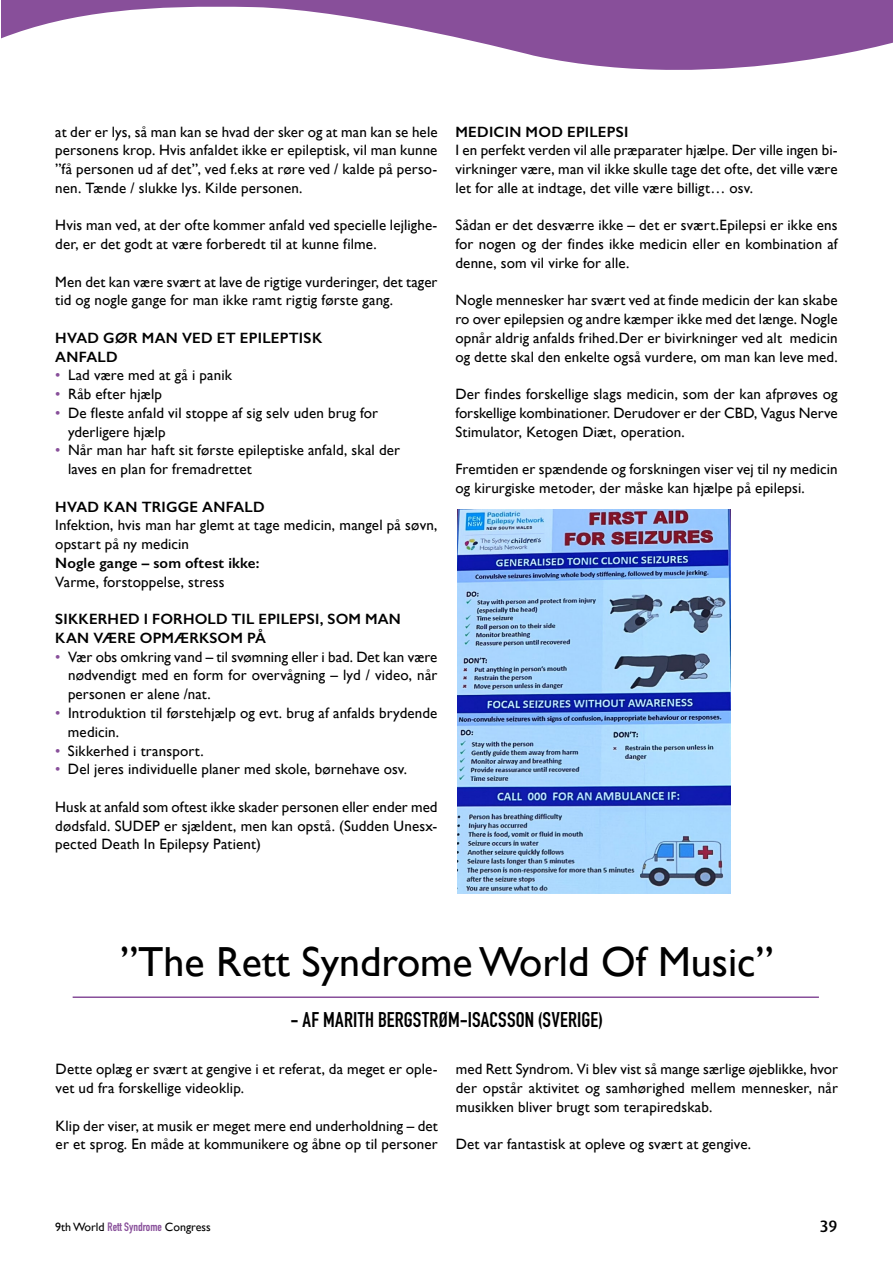
<style>
.page{position:relative;width:893px;height:1263px;background:#fff}
.page>*{position:absolute;margin:0;border:0;box-sizing:border-box;transform-origin:0 0}
.t1{font:42px "Gill Sans";color:#000}
.t2{font:700 21px "DIN Condensed";letter-spacing:.01em;color:#000}
.t3{font:500 16.5px "Dax OT";color:#000}
.t4{font:15px/18.8px "Gill Sans";letter-spacing:.01em;color:#000}
.t5{font:600 15px/18.8px "Gill Sans";letter-spacing:.015em;color:#000}
.t6{font:12px "Gill Sans";color:#000}
.s1{color:#884f9a}
.s2{font-family:"DIN Condensed";font-weight:700;color:#884f9a}
</style>
<div class="page">
<div style="left:1px;top:0;width:892px;height:81px;background:#884f9a"></div>
<svg style="left:1px;top:6px;width:892px;height:75px;fill:#fff"></svg>
<img style="left:457px;top:509px;width:273px;height:384px">
<hr style="left:73px;top:996px;width:746px;height:2px;background:#884f9a">
<p class="t4" style="left:55px;top:122px;width:384px;text-align:justify">at der er lys, så man kan se hvad der sker og at man kan se hele personens krop. Hvis anfaldet ikke er epileptisk, vil man kunne ”få personen ud af det”, ved f.eks at røre ved / kalde på perso&shy;nen. Tænde / slukke lys. Kilde personen.</p>
<p class="t4" style="left:55px;top:216px;width:384px">Hvis man ved, at der ofte kommer anfald ved specielle lejlighe&shy;der, er det godt at være forberedt til at kunne filme.</p>
<p class="t4" style="left:55px;top:272px;width:384px">Men det kan være svært at lave de rigtige vurderinger, det tager tid og nogle gange for man ikke ramt rigtig første gang.</p>
<p class="t5" style="left:55px;top:328px;width:268px">HVAD GØR MAN VED ET EPILEPTISK<br>ANFALD</p>
<p class="t4" style="left:55px;top:366px;width:178px"><span class="s1">•</span> Lad være med at gå i panik</p>
<p class="t4" style="left:55px;top:385px;width:108px"><span class="s1">•</span> Råb efter hjælp</p>
<p class="t4" style="left:68px;top:403px;width:312px;text-indent:-13px"><span class="s1">•</span> De fleste anfald vil stoppe af sig selv uden brug for yderligere hjælp</p>
<p class="t4" style="left:68px;top:441px;width:334px;text-indent:-13px"><span class="s1">•</span> Når man har haft sit første epileptiske anfald, skal der laves en plan for fremadrettet</p>
<p class="t5" style="left:55px;top:497px;width:211px">HVAD KAN TRIGGE ANFALD</p>
<p class="t4" style="left:55px;top:516px;width:384px">Infektion, hvis man har glemt at tage medicin, mangel på søvn, opstart på ny medicin</p>
<p class="t5" style="left:55px;top:553px;width:206px">Nogle gange – som oftest ikke:</p>
<p class="t4" style="left:55px;top:572px;width:171px">Varme, forstoppelse, stress</p>
<p class="t5" style="left:55px;top:610px;width:347px">SIKKERHED I FORHOLD TIL EPILEPSI, SOM MAN<br>KAN VÆRE OPMÆRKSOM PÅ</p>
<p class="t4" style="left:68px;top:647px;width:371px;text-align:justify;text-indent:-13px"><span class="s1">•</span> Vær obs omkring vand – til svømning eller i bad. Det kan være nødvendigt med en form for overvågning – lyd / video, når personen er alene /nat.</p>
<p class="t4" style="left:68px;top:703px;width:371px;text-indent:-13px"><span class="s1">•</span> Introduktion til førstehjælp og evt. brug af anfalds brydende medicin.</p>
<p class="t4" style="left:55px;top:741px;width:150px"><span class="s1">•</span> Sikkerhed i transport.</p>
<p class="t4" style="left:55px;top:760px;width:353px"><span class="s1">•</span> Del jeres individuelle planer med skole, børnehave osv.</p>
<p class="t4" style="left:55px;top:797px;width:384px;text-align:justify">Husk at anfald som oftest ikke skader personen eller ender med dødsfald. SUDEP er sjældent, men kan opstå. (Sudden Unesx&shy;pected Death In Epilepsy Patient)</p>
<p class="t5" style="left:455px;top:122px;width:175px">MEDICIN MOD EPILEPSI</p>
<p class="t4" style="left:455px;top:141px;width:384px;text-align:justify">I en perfekt verden vil alle præparater hjælpe. Der ville ingen bi&shy;virkninger være, man vil ikke skulle tage det ofte, det ville være let for alle at indtage, det ville være billigt… osv.</p>
<p class="t4" style="left:455px;top:216px;width:384px;text-align:justify">Sådan er det desværre ikke – det er svært.Epilepsi er ikke ens for nogen og der findes ikke medicin eller en kombination af denne, som vil virke for alle.</p>
<p class="t4" style="left:455px;top:291px;width:384px;text-align:justify">Nogle mennesker har svært ved at finde medicin der kan skabe ro over epilepsien og andre kæmper ikke med det længe. Nogle opnår aldrig anfalds frihed.Der er bivirkninger ved alt medicin og dette skal den enkelte også vurdere, om man kan leve med.</p>
<p class="t4" style="left:455px;top:385px;width:384px;text-align:justify">Der findes forskellige slags medicin, som der kan afprøves og forskellige kombinationer. Derudover er der CBD, Vagus Nerve Stimulator, Ketogen Diæt, operation.</p>
<p class="t4" style="left:455px;top:460px;width:384px">Fremtiden er spændende og forskningen viser vej til ny medicin og kirurgiske metoder, der måske kan hjælpe på epilepsi.</p>
<h1 class="t1" style="left:120px;top:937px;width:655px">”The Rett Syndrome World Of Music”</h1>
<h2 class="t2" style="left:290px;top:1005px;width:314px">- AF MARITH BERGSTRØM-ISACSSON (SVERIGE)</h2>
<p class="t4" style="left:56px;top:1060px;width:384px">Dette oplæg er svært at gengive i et referat, da meget er ople&shy;vet ud fra forskellige videoklip.</p>
<p class="t4" style="left:56px;top:1116px;width:384px">Klip der viser, at musik er meget mere end underholdning – det er et sprog. En måde at kommunikere og åbne op til personer</p>
<p class="t4" style="left:456px;top:1060px;width:384px;text-align:justify">med Rett Syndrom. Vi blev vist så mange særlige øjeblikke, hvor der opstår aktivitet og samhørighed mellem mennesker, når musikken bliver brugt som terapiredskab.</p>
<p class="t4" style="left:456px;top:1135px;width:297px">Det var fantastisk at opleve og svært at gengive.</p>
<p class="t6" style="left:55px;top:1219px;width:157px">9th World <span class="s2">Rett Syndrome</span> Congress</p>
<p class="t3" style="left:820px;top:1216px;width:19px">39</p>
</div>
